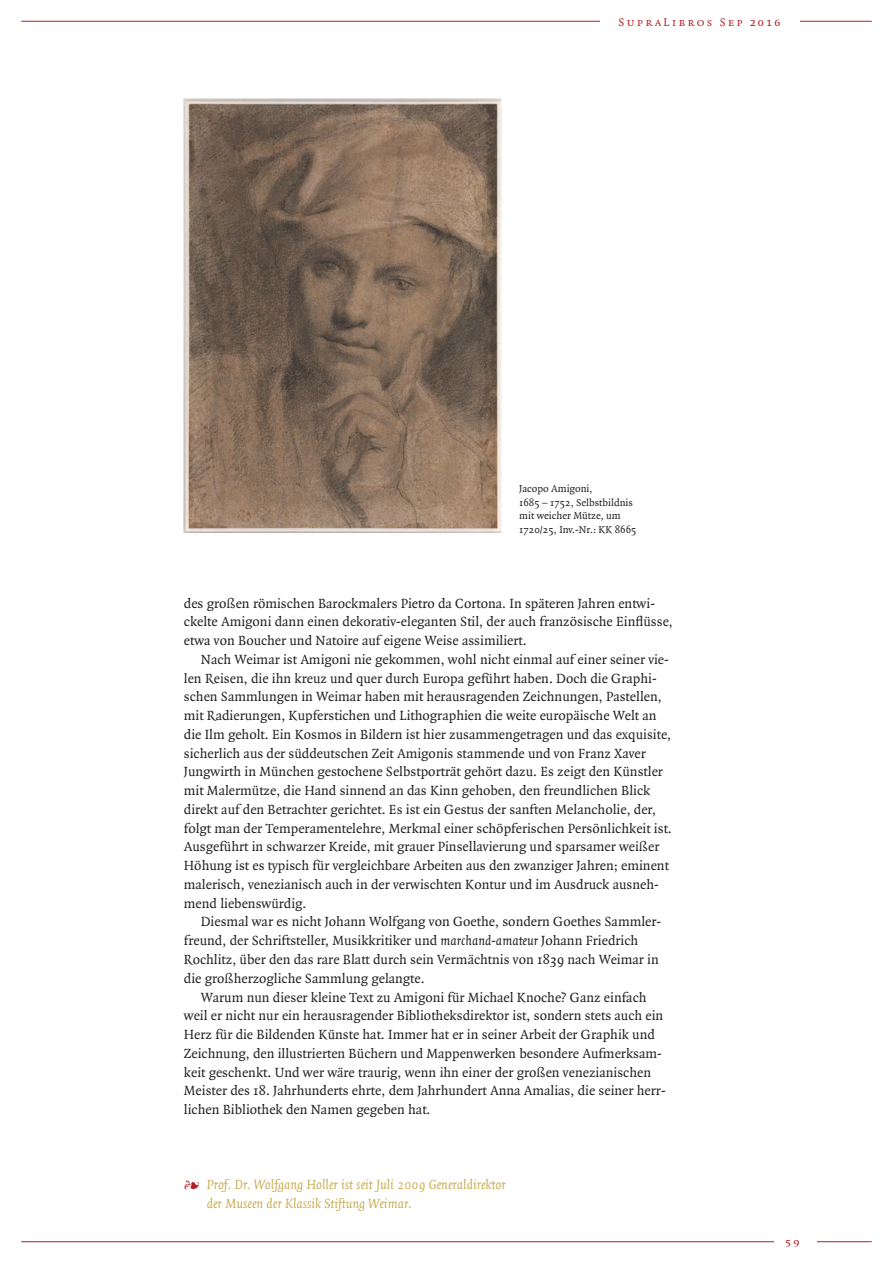
<style>
.page{position:relative;width:893px;height:1263px;background:#fff}
.page>*{position:absolute;margin:0;border:0;box-sizing:border-box;transform-origin:0 0}
.t1{font:14.25px/18.8px "Quadraat OT";color:#231f20}
.t2{font:italic 14.25px/18.8px "Quadraat OT";color:#c9ad54}
.t3{font:12px "Quadraat OT";letter-spacing:.18em;color:#b51f24}
.t4{font:10.8px/13.5px "Quadraat OT";color:#231f20}
.s1{font-style:italic}
.s2{font-family:"Garamond Premr Pro";font-size:15px;color:#b51f24}
</style>
<div class="page">
<hr style="left:21px;top:1241px;width:851px;height:1px;background:#b51f24">
<hr style="left:21px;top:21px;width:851px;height:1px;background:#b51f24">
<div style="left:774px;top:1233px;width:42px;height:17px;background:#fff"></div>
<div style="left:600px;top:13px;width:199px;height:17px;background:#fff"></div>
<img style="left:184px;top:99px;width:318px;height:434px">
<p class="t3" style="left:619px;top:17px;width:163px">SupraLibros Sep 2016</p>
<p class="t4" style="left:519px;top:483px;width:119px">Jacopo Amigoni,<br>1685 – 1752, Selbstbildnis mit weicher Mütze, um<br>1720/25, Inv.-Nr.: KK 8665</p>
<p class="t1" style="left:184px;top:595px;width:490px">des großen römischen Barockmalers Pietro da Cortona. In späteren Jahren entwi&shy;ckelte Amigoni dann einen dekorativ-eleganten Stil, der auch französische Einflüsse, etwa von Boucher und Natoire auf eigene Weise assimiliert.</p>
<p class="t1" style="left:184px;top:651px;width:490px;text-indent:17px">Nach Weimar ist Amigoni nie gekommen, wohl nicht einmal auf einer seiner vie&shy;len Reisen, die ihn kreuz und quer durch Europa geführt haben. Doch die Graphi&shy;schen Sammlungen in Weimar haben mit herausragenden Zeichnungen, Pastellen, mit Radierungen, Kupferstichen und Lithographien die weite europäische Welt an die Ilm geholt. Ein Kosmos in Bildern ist hier zusammengetragen und das exquisite, sicherlich aus der süddeutschen Zeit Amigonis stammende und von Franz Xaver Jungwirth in München gestochene Selbstporträt gehört dazu. Es zeigt den Künstler mit Malermütze, die Hand sinnend an das Kinn gehoben, den freundlichen Blick direkt auf den Betrachter gerichtet. Es ist ein Gestus der sanften Melancholie, der, folgt man der Temperamentelehre, Merkmal einer schöpferischen Persönlichkeit ist.<br>Ausgeführt in schwarzer Kreide, mit grauer Pinsellavierung und sparsamer weißer Höhung ist es typisch für vergleichbare Arbeiten aus den zwanziger Jahren; eminent malerisch, venezianisch auch in der verwischten Kontur und im Ausdruck ausneh&shy;mend liebenswürdig.</p>
<p class="t1" style="left:184px;top:913px;width:479px;text-indent:17px">Diesmal war es nicht Johann Wolfgang von Goethe, sondern Goethes Sammler&shy;freund, der Schriftsteller, Musikkritiker und <span class="s1">marchand-amateur</span> Johann Friedrich Rochlitz, über den das rare Blatt durch sein Vermächtnis von 1839 nach Weimar in die großherzogliche Sammlung gelangte.</p>
<p class="t1" style="left:184px;top:988px;width:483px;text-indent:17px">Warum nun dieser kleine Text zu Amigoni für Michael Knoche? Ganz einfach weil er nicht nur ein herausragender Bibliotheksdirektor ist, sondern stets auch ein Herz für die Bildenden Künste hat. Immer hat er in seiner Arbeit der Graphik und Zeichnung, den illustrierten Büchern und Mappenwerken besondere Aufmerksam&shy;keit geschenkt. Und wer wäre traurig, wenn ihn einer der großen venezianischen Meister des 18. Jahrhunderts ehrte, dem Jahrhundert Anna Amalias, die seiner herr&shy;lichen Bibliothek den Namen gegeben hat.</p>
<p class="t2" style="left:207px;top:1176px;width:301px;text-indent:-23px"><span class="s2">-</span> Prof. Dr. Wolfgang Holler ist seit Juli 2009 Generaldirektor der Museen der Klassik Stiftung Weimar.</p>
<p class="t3" style="left:785px;top:1238px;width:16px">59</p>
</div>
